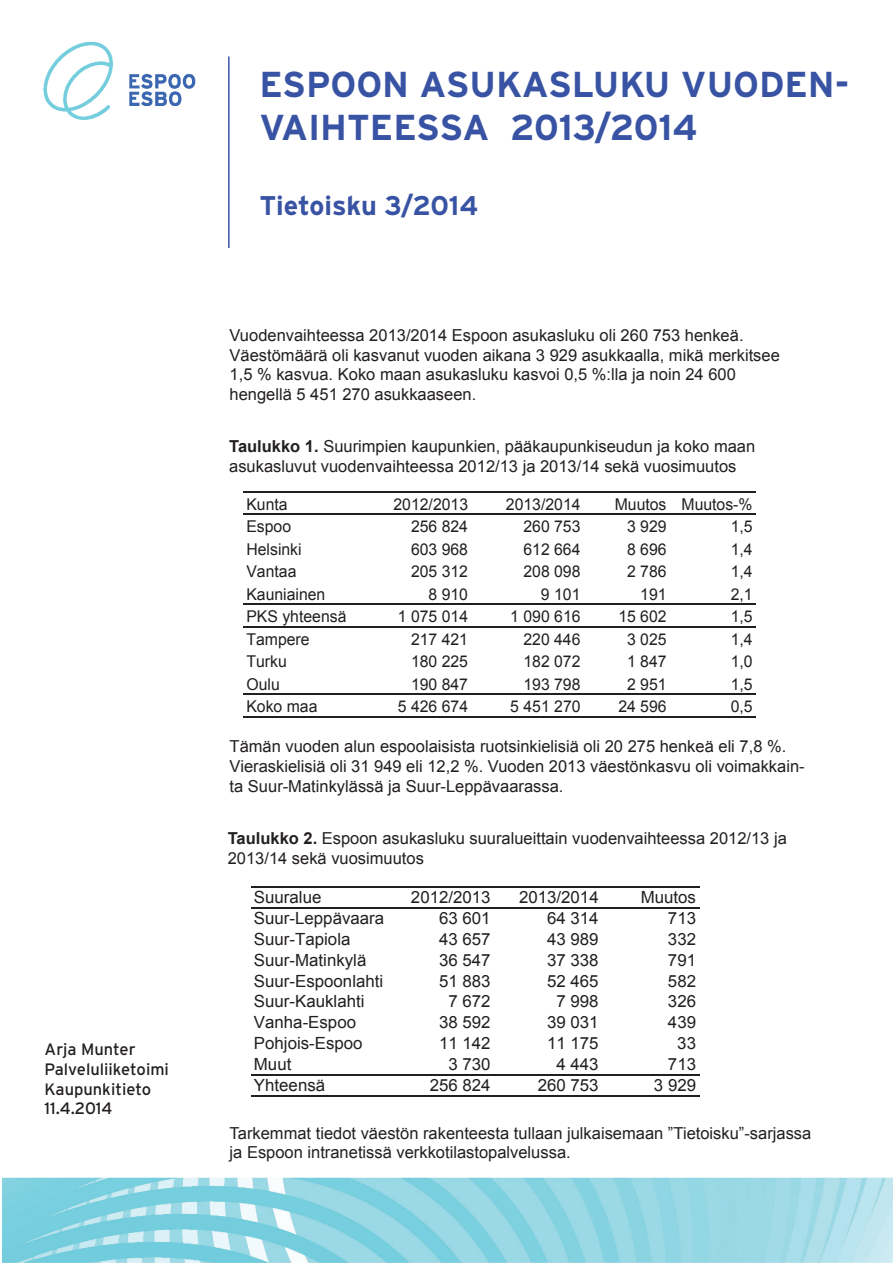
<style>
.page{position:relative;width:893px;height:1263px;background:#fff}
.page>*{position:absolute;margin:0;border:0;box-sizing:border-box;transform-origin:0 0}
.t1{font:700 36px/43.2px "Interstate";color:#3853a3}
.t2{font:700 27px "Interstate";color:#3853a3}
.t3{font:16.8px "Arial";color:#231f20}
.t4{font:16.5px/19.8px "Arial";color:#231f20}
.t5{font:16.5px/19.8px "Interstate";color:#231f20}
.t6{font:16.2px "Arial";color:#231f20}
.s1{font-weight:700}
</style>
<div class="page">
<img style="left:44px;top:43px;width:151px;height:77px">
<hr style="left:228px;top:57px;width:2px;height:191px;background:#3853a3">
<img style="left:2px;top:1178px;width:891px;height:85px">
<hr style="left:251px;top:886px;width:448px;height:2px;background:#231f20">
<hr style="left:251px;top:907px;width:448px;height:2px;background:#231f20">
<hr style="left:251px;top:1074px;width:448px;height:1px;background:#231f20">
<hr style="left:251px;top:1095px;width:448px;height:1px;background:#231f20">
<hr style="left:243px;top:491px;width:513px;height:2px;background:#231f20">
<hr style="left:243px;top:514px;width:513px;height:1px;background:#231f20">
<hr style="left:243px;top:604px;width:513px;height:1px;background:#231f20">
<hr style="left:243px;top:626px;width:513px;height:2px;background:#231f20">
<hr style="left:243px;top:694px;width:513px;height:1px;background:#231f20">
<hr style="left:243px;top:716px;width:513px;height:2px;background:#231f20">
<p class="t5" style="left:45px;top:1039px;width:126px">Arja Munter<br>Palveluliiketoimi<br>Kaupunkitieto<br>11.4.2014</p>
<h1 class="t1" style="left:259px;top:63px;width:592px">ESPOON ASUKASLUKU VUODEN-<br>VAIHTEESSA 2013/2014</h1>
<h2 class="t2" style="left:259px;top:191px;width:220px">Tietoisku 3/2014</h2>
<p class="t4" style="left:230px;top:325px;width:552px">Vuodenvaihteessa 2013/2014 Espoon asukasluku oli 260 753 henkeä.<br>Väestömäärä oli kasvanut vuoden aikana 3 929 asukkaalla, mikä merkitsee 1,5 % kasvua. Koko maan asukasluku kasvoi 0,5 %:lla ja noin 24 600 hengellä 5 451 270 asukkaaseen.</p>
<p class="t4" style="left:229px;top:437px;width:528px"><span class="s1">Taulukko 1.</span> Suurimpien kaupunkien, pääkaupunkiseudun ja koko maan asukasluvut vuodenvaihteessa 2012/13 ja 2013/14 sekä vuosimuutos</p>
<p class="t6" style="left:246px;top:493px;width:43px">Kunta</p>
<p class="t6" style="left:393px;top:493px;width:76px">2012/2013</p>
<p class="t6" style="left:506px;top:493px;width:76px">2013/2014</p>
<p class="t6" style="left:615px;top:493px;width:139px">Muutos Muutos-%</p>
<p class="t6" style="left:246px;top:516px;width:46px">Espoo</p>
<p class="t6" style="left:411px;top:516px;width:59px">256 824</p>
<p class="t6" style="left:523px;top:516px;width:59px">260 753</p>
<p class="t6" style="left:627px;top:516px;width:41px">3 929</p>
<p class="t6" style="left:731px;top:516px;width:23px">1,5</p>
<p class="t6" style="left:246px;top:538px;width:57px">Helsinki</p>
<p class="t6" style="left:411px;top:538px;width:59px">603 968</p>
<p class="t6" style="left:523px;top:538px;width:59px">612 664</p>
<p class="t6" style="left:627px;top:538px;width:41px">8 696</p>
<p class="t6" style="left:731px;top:538px;width:23px">1,4</p>
<p class="t6" style="left:246px;top:561px;width:52px">Vantaa</p>
<p class="t6" style="left:411px;top:561px;width:59px">205 312</p>
<p class="t6" style="left:523px;top:561px;width:59px">208 098</p>
<p class="t6" style="left:627px;top:561px;width:41px">2 786</p>
<p class="t6" style="left:731px;top:561px;width:23px">1,4</p>
<p class="t6" style="left:246px;top:583px;width:80px">Kauniainen</p>
<p class="t6" style="left:428px;top:583px;width:41px">8 910</p>
<p class="t6" style="left:541px;top:583px;width:41px">9 101</p>
<p class="t6" style="left:640px;top:583px;width:28px">191</p>
<p class="t6" style="left:731px;top:583px;width:23px">2,1</p>
<p class="t6" style="left:246px;top:606px;width:102px">PKS yhteensä</p>
<p class="t6" style="left:398px;top:606px;width:72px">1 075 014</p>
<p class="t6" style="left:510px;top:606px;width:72px">1 090 616</p>
<p class="t6" style="left:618px;top:606px;width:50px">15 602</p>
<p class="t6" style="left:731px;top:606px;width:23px">1,5</p>
<p class="t6" style="left:246px;top:628px;width:65px">Tampere</p>
<p class="t6" style="left:411px;top:628px;width:59px">217 421</p>
<p class="t6" style="left:523px;top:628px;width:59px">220 446</p>
<p class="t6" style="left:627px;top:628px;width:41px">3 025</p>
<p class="t6" style="left:731px;top:628px;width:23px">1,4</p>
<p class="t6" style="left:246px;top:651px;width:42px">Turku</p>
<p class="t6" style="left:411px;top:651px;width:59px">180 225</p>
<p class="t6" style="left:523px;top:651px;width:59px">182 072</p>
<p class="t6" style="left:627px;top:651px;width:41px">1 847</p>
<p class="t6" style="left:731px;top:651px;width:23px">1,0</p>
<p class="t6" style="left:246px;top:673px;width:35px">Oulu</p>
<p class="t6" style="left:411px;top:673px;width:59px">190 847</p>
<p class="t6" style="left:523px;top:673px;width:59px">193 798</p>
<p class="t6" style="left:627px;top:673px;width:41px">2 951</p>
<p class="t6" style="left:731px;top:673px;width:23px">1,5</p>
<p class="t6" style="left:246px;top:696px;width:73px">Koko maa</p>
<p class="t6" style="left:398px;top:696px;width:72px">5 426 674</p>
<p class="t6" style="left:510px;top:696px;width:72px">5 451 270</p>
<p class="t6" style="left:618px;top:696px;width:50px">24 596</p>
<p class="t6" style="left:731px;top:696px;width:23px">0,5</p>
<p class="t4" style="left:230px;top:736px;width:577px">Tämän vuoden alun espoolaisista ruotsinkielisiä oli 20 275 henkeä eli 7,8 %.<br>Vieraskielisiä oli 31 949 eli 12,2 %. Vuoden 2013 väestönkasvu oli voimakkain&shy;ta Suur-Matinkylässä ja Suur-Leppävaarassa.</p>
<p class="t4" style="left:228px;top:829px;width:561px"><span class="s1">Taulukko 2.</span> Espoon asukasluku suuralueittain vuodenvaihteessa 2012/13 ja<br>2013/14 sekä vuosimuutos</p>
<p class="t3" style="left:254px;top:886px;width:69px">Suuralue</p>
<p class="t3" style="left:411px;top:886px;width:81px">2012/2013</p>
<p class="t3" style="left:519px;top:886px;width:81px">2013/2014</p>
<p class="t3" style="left:641px;top:886px;width:57px">Muutos</p>
<p class="t3" style="left:254px;top:907px;width:132px">Suur-Leppävaara</p>
<p class="t3" style="left:439px;top:907px;width:53px">63 601</p>
<p class="t3" style="left:547px;top:907px;width:53px">64 314</p>
<p class="t3" style="left:668px;top:907px;width:30px">713</p>
<p class="t3" style="left:254px;top:928px;width:98px">Suur-Tapiola</p>
<p class="t3" style="left:439px;top:928px;width:53px">43 657</p>
<p class="t3" style="left:547px;top:928px;width:53px">43 989</p>
<p class="t3" style="left:668px;top:928px;width:30px">332</p>
<p class="t3" style="left:254px;top:949px;width:114px">Suur-Matinkylä</p>
<p class="t3" style="left:439px;top:949px;width:53px">36 547</p>
<p class="t3" style="left:547px;top:949px;width:53px">37 338</p>
<p class="t3" style="left:668px;top:949px;width:30px">791</p>
<p class="t3" style="left:254px;top:970px;width:131px">Suur-Espoonlahti</p>
<p class="t3" style="left:439px;top:970px;width:53px">51 883</p>
<p class="t3" style="left:547px;top:970px;width:53px">52 465</p>
<p class="t3" style="left:668px;top:970px;width:30px">582</p>
<p class="t3" style="left:254px;top:990px;width:112px">Suur-Kauklahti</p>
<p class="t3" style="left:448px;top:990px;width:44px">7 672</p>
<p class="t3" style="left:556px;top:990px;width:44px">7 998</p>
<p class="t3" style="left:668px;top:990px;width:30px">326</p>
<p class="t3" style="left:254px;top:1011px;width:104px">Vanha-Espoo</p>
<p class="t3" style="left:439px;top:1011px;width:53px">38 592</p>
<p class="t3" style="left:547px;top:1011px;width:53px">39 031</p>
<p class="t3" style="left:668px;top:1011px;width:30px">439</p>
<p class="t3" style="left:254px;top:1032px;width:110px">Pohjois-Espoo</p>
<p class="t3" style="left:439px;top:1032px;width:53px">11 142</p>
<p class="t3" style="left:547px;top:1032px;width:53px">11 175</p>
<p class="t3" style="left:677px;top:1032px;width:20px">33</p>
<p class="t3" style="left:254px;top:1053px;width:39px">Muut</p>
<p class="t3" style="left:448px;top:1053px;width:44px">3 730</p>
<p class="t3" style="left:556px;top:1053px;width:44px">4 443</p>
<p class="t3" style="left:668px;top:1053px;width:30px">713</p>
<p class="t3" style="left:254px;top:1074px;width:73px">Yhteensä</p>
<p class="t3" style="left:430px;top:1074px;width:62px">256 824</p>
<p class="t3" style="left:538px;top:1074px;width:62px">260 753</p>
<p class="t3" style="left:654px;top:1074px;width:44px">3 929</p>
<p class="t4" style="left:230px;top:1123px;width:583px">Tarkemmat tiedot väestön rakenteesta tullaan julkaisemaan ”Tietoisku”-sarjassa ja Espoon intranetissä verkkotilastopalvelussa.</p>
</div>
